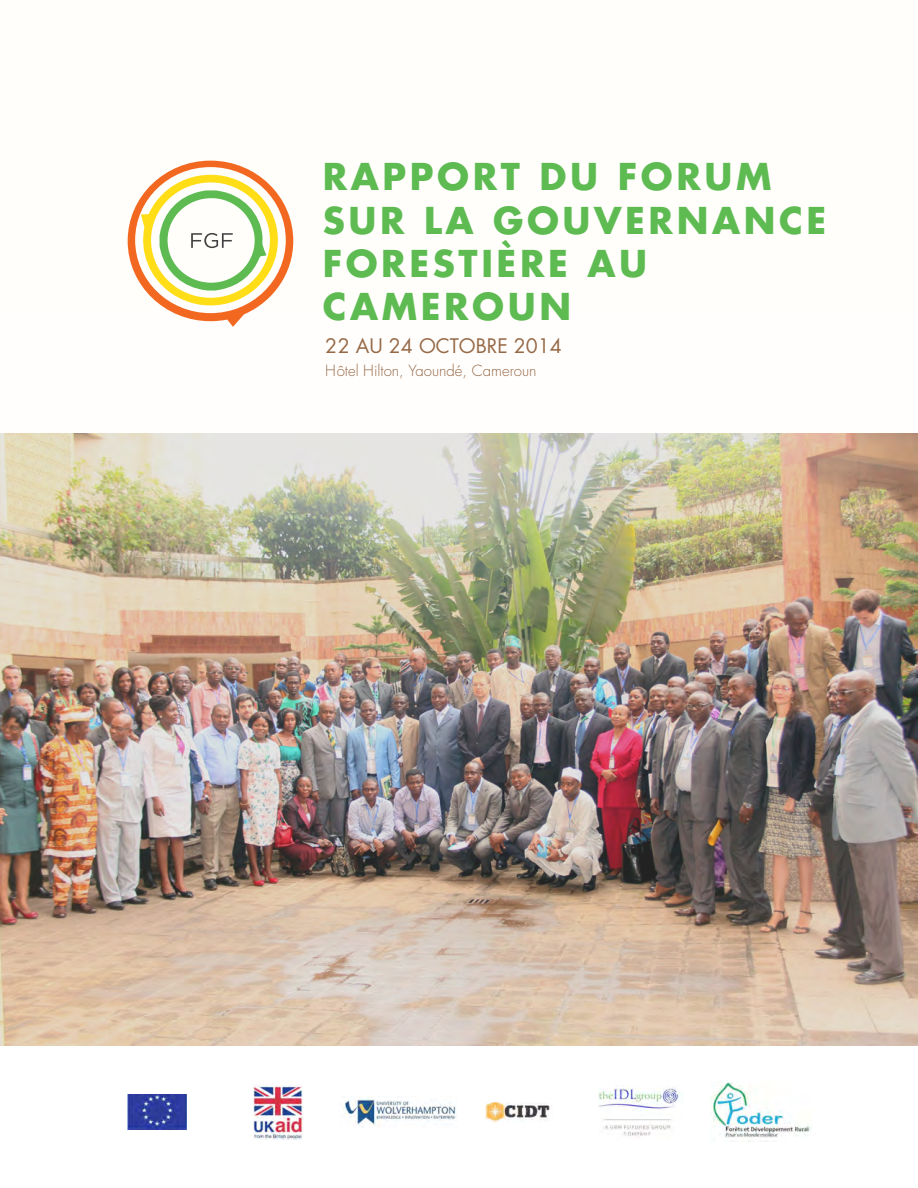
<style>
.page{position:relative;width:918px;height:1188px;background:#fff}
.page>*{position:absolute;margin:0;border:0;box-sizing:border-box;transform-origin:0 0}
.t1{font:700 36px/43.2px "Futura Std";letter-spacing:.1em;color:#5ebb52}
.t2{font:19.5px "Futura Std";color:#7c4319}
.t3{font:300 15px "Futura Std";color:#7c4319}
</style>
<div class="page">
<img style="left:0;top:160px;width:918px;height:970px">
<img style="left:128px;top:1095px;width:58px;height:35px">
<img style="left:253px;top:1085px;width:49px;height:55px">
<img style="left:340px;top:1096px;width:117px;height:32px">
<img style="left:485px;top:1102px;width:68px;height:20px">
<img style="left:598px;top:1085px;width:84px;height:51px">
<img style="left:710px;top:1082px;width:102px;height:60px">
<svg style="left:128px;top:161px;width:165px;height:166px"></svg>
<p class="t1" style="left:323px;top:155px;width:505px">RAPPORT DU FORUM<br>SUR LA GOUVERNANCE<br>FORESTIÈRE AU<br>CAMEROUN</p>
<p class="t2" style="left:326px;top:334px;width:237px">22 AU 24 OCTOBRE 2014</p>
<p class="t3" style="left:326px;top:361px;width:212px">Hôtel Hilton, Yaoundé, Cameroun</p>
</div>
